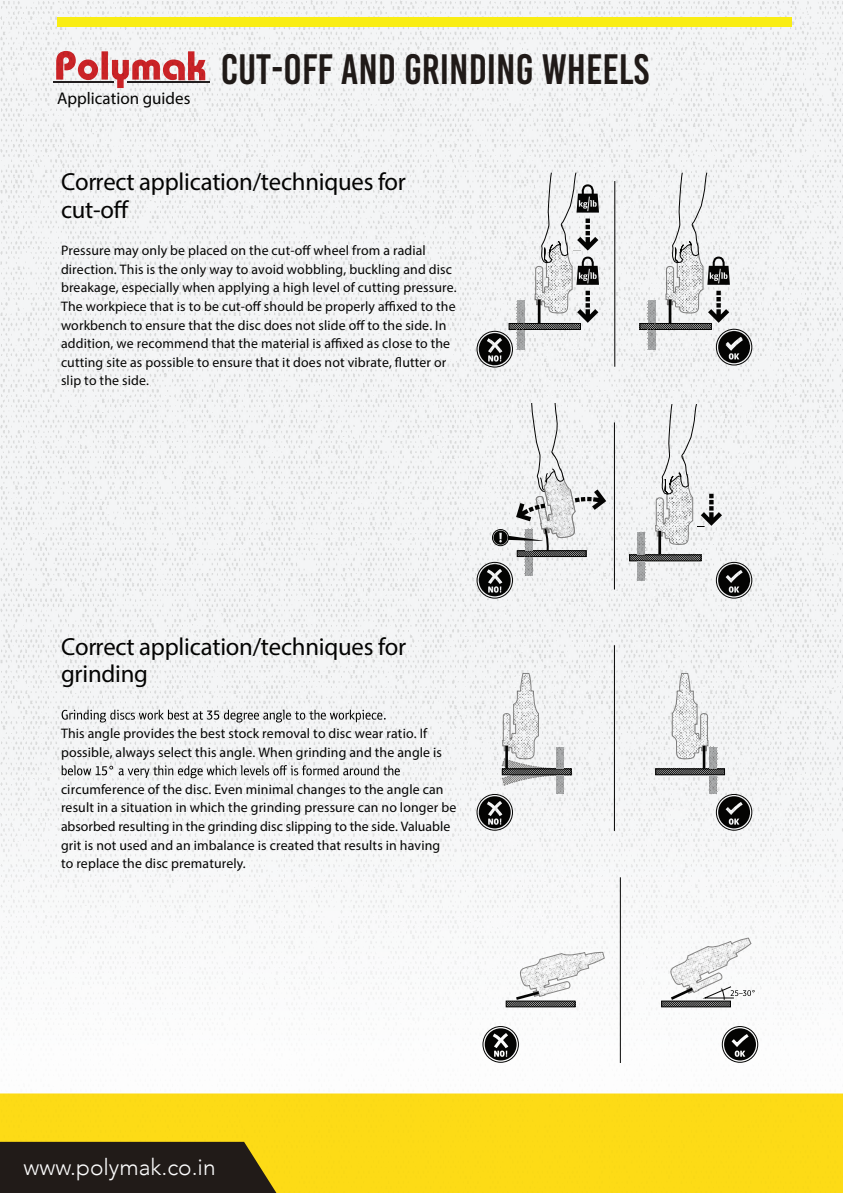
<style>
.page{position:relative;width:843px;height:1193px;background:#fff}
.page>*{position:absolute;margin:0;border:0;box-sizing:border-box;transform-origin:0 0}
.t1{font:42.4px "Bebas Kai";color:#221c19}
.t2{font:700 24.7px "KL Bulletin Sans";color:#050504}
.t3{font:300 22.7px "Avenir";color:#fff}
.t4{font:17px "KL Bulletin Sans";color:#050504}
.t5{font:13.8px "KL Bulletin Sans";color:#050504}
</style>
<div class="page">
<img style="left:0;top:0;width:843px;height:1192px">
<div style="left:57px;top:17px;width:735px;height:9px;background:#f9ed14"></div>
<svg style="left:140px;top:178px;width:38px;height:17px"></svg>
<svg style="left:186px;top:174px;width:25px;height:16px"></svg>
<svg style="left:222px;top:174px;width:3px;height:16px"></svg>
<svg style="left:253px;top:173px;width:8px;height:18px"></svg>
<svg style="left:270px;top:173px;width:34px;height:17px"></svg>
<svg style="left:320px;top:174px;width:3px;height:16px"></svg>
<svg style="left:352px;top:178px;width:11px;height:12px"></svg>
<svg style="left:378px;top:172px;width:8px;height:18px"></svg>
<svg style="left:400px;top:178px;width:6px;height:12px"></svg>
<svg style="left:62px;top:206px;width:9px;height:12px"></svg>
<svg style="left:114px;top:200px;width:15px;height:18px"></svg>
<svg style="left:62px;top:246px;width:18px;height:9px"></svg>
<svg style="left:100px;top:248px;width:39px;height:10px"></svg>
<svg style="left:161px;top:245px;width:66px;height:13px"></svg>
<svg style="left:255px;top:245px;width:22px;height:10px"></svg>
<svg style="left:62px;top:264px;width:195px;height:31px"></svg>
<svg style="left:263px;top:264px;width:121px;height:31px"></svg>
<svg style="left:393px;top:285px;width:29px;height:10px"></svg>
<svg style="left:443px;top:285px;width:13px;height:7px"></svg>
<svg style="left:156px;top:301px;width:12px;height:10px"></svg>
<svg style="left:205px;top:301px;width:23px;height:10px"></svg>
<svg style="left:253px;top:301px;width:8px;height:10px"></svg>
<svg style="left:271px;top:301px;width:5px;height:10px"></svg>
<svg style="left:61px;top:323px;width:10px;height:6px"></svg>
<svg style="left:80px;top:320px;width:25px;height:10px"></svg>
<svg style="left:114px;top:320px;width:12px;height:9px"></svg>
<svg style="left:146px;top:323px;width:6px;height:6px"></svg>
<svg style="left:175px;top:323px;width:10px;height:6px"></svg>
<svg style="left:194px;top:320px;width:13px;height:10px"></svg>
<svg style="left:221px;top:320px;width:27px;height:10px"></svg>
<svg style="left:255px;top:320px;width:16px;height:10px"></svg>
<svg style="left:280px;top:323px;width:6px;height:6px"></svg>
<svg style="left:61px;top:338px;width:25px;height:10px"></svg>
<svg style="left:111px;top:341px;width:43px;height:9px"></svg>
<svg style="left:164px;top:341px;width:28px;height:7px"></svg>
<svg style="left:201px;top:338px;width:7px;height:10px"></svg>
<svg style="left:217px;top:338px;width:13px;height:10px"></svg>
<svg style="left:244px;top:338px;width:35px;height:10px"></svg>
<svg style="left:285px;top:339px;width:20px;height:9px"></svg>
<svg style="left:313px;top:339px;width:2px;height:9px"></svg>
<svg style="left:325px;top:338px;width:48px;height:10px"></svg>
<svg style="left:383px;top:341px;width:5px;height:7px"></svg>
<svg style="left:406px;top:341px;width:6px;height:7px"></svg>
<svg style="left:436px;top:338px;width:14px;height:10px"></svg>
<svg style="left:62px;top:360px;width:5px;height:7px"></svg>
<svg style="left:85px;top:357px;width:2px;height:9px"></svg>
<svg style="left:96px;top:360px;width:6px;height:9px"></svg>
<svg style="left:121px;top:360px;width:15px;height:7px"></svg>
<svg style="left:146px;top:360px;width:7px;height:9px"></svg>
<svg style="left:173px;top:357px;width:21px;height:10px"></svg>
<svg style="left:213px;top:360px;width:6px;height:7px"></svg>
<svg style="left:242px;top:360px;width:10px;height:7px"></svg>
<svg style="left:261px;top:357px;width:13px;height:10px"></svg>
<svg style="left:283px;top:357px;width:2px;height:9px"></svg>
<svg style="left:294px;top:357px;width:6px;height:10px"></svg>
<svg style="left:309px;top:360px;width:6px;height:7px"></svg>
<svg style="left:355px;top:357px;width:21px;height:10px"></svg>
<svg style="left:382px;top:357px;width:19px;height:11px"></svg>
<svg style="left:420px;top:360px;width:11px;height:7px"></svg>
<svg style="left:443px;top:360px;width:3px;height:6px"></svg>
<svg style="left:71px;top:376px;width:10px;height:12px"></svg>
<svg style="left:186px;top:637px;width:25px;height:17px"></svg>
<svg style="left:222px;top:637px;width:3px;height:17px"></svg>
<svg style="left:253px;top:637px;width:8px;height:18px"></svg>
<svg style="left:270px;top:636px;width:34px;height:18px"></svg>
<svg style="left:320px;top:637px;width:3px;height:17px"></svg>
<svg style="left:352px;top:642px;width:11px;height:12px"></svg>
<svg style="left:378px;top:636px;width:8px;height:18px"></svg>
<svg style="left:400px;top:642px;width:6px;height:12px"></svg>
<svg style="left:61px;top:728px;width:17px;height:10px"></svg>
<svg style="left:88px;top:731px;width:6px;height:7px"></svg>
<svg style="left:247px;top:728px;width:38px;height:10px"></svg>
<svg style="left:301px;top:731px;width:5px;height:7px"></svg>
<svg style="left:329px;top:728px;width:10px;height:10px"></svg>
<svg style="left:62px;top:749px;width:6px;height:10px"></svg>
<svg style="left:89px;top:746px;width:60px;height:13px"></svg>
<svg style="left:164px;top:749px;width:23px;height:7px"></svg>
<svg style="left:201px;top:746px;width:9px;height:10px"></svg>
<svg style="left:220px;top:749px;width:5px;height:7px"></svg>
<svg style="left:235px;top:746px;width:50px;height:13px"></svg>
<svg style="left:296px;top:747px;width:15px;height:12px"></svg>
<svg style="left:320px;top:746px;width:10px;height:10px"></svg>
<svg style="left:412px;top:747px;width:24px;height:12px"></svg>
<svg style="left:326px;top:793px;width:14px;height:3px"></svg>
<svg style="left:62px;top:805px;width:10px;height:7px"></svg>
<svg style="left:112px;top:805px;width:5px;height:7px"></svg>
<svg style="left:127px;top:802px;width:2px;height:10px"></svg>
<svg style="left:143px;top:805px;width:5px;height:7px"></svg>
<svg style="left:162px;top:821px;width:13px;height:12px"></svg>
<svg style="left:62px;top:840px;width:14px;height:12px"></svg>
<svg style="left:85px;top:840px;width:2px;height:9px"></svg>
<svg style="left:323px;top:839px;width:13px;height:10px"></svg>
<svg style="left:345px;top:842px;width:10px;height:7px"></svg>
<svg style="left:223px;top:861px;width:22px;height:9px"></svg>
<svg style="left:56px;top:51px;width:149px;height:56px"></svg>
<svg style="left:62px;top:173px;width:72px;height:17px"></svg>
<svg style="left:303px;top:245px;width:119px;height:10px"></svg>
<svg style="left:393px;top:264px;width:59px;height:13px"></svg>
<svg style="left:61px;top:301px;width:85px;height:13px"></svg>
<svg style="left:297px;top:301px;width:158px;height:29px"></svg>
<svg style="left:105px;top:375px;width:43px;height:10px"></svg>
<svg style="left:62px;top:637px;width:116px;height:50px"></svg>
<svg style="left:103px;top:728px;width:112px;height:12px"></svg>
<svg style="left:346px;top:728px;width:82px;height:10px"></svg>
<svg style="left:339px;top:746px;width:64px;height:13px"></svg>
<svg style="left:62px;top:765px;width:338px;height:28px"></svg>
<svg style="left:370px;top:783px;width:65px;height:13px"></svg>
<svg style="left:61px;top:820px;width:68px;height:10px"></svg>
<svg style="left:190px;top:802px;width:141px;height:31px"></svg>
<svg style="left:344px;top:802px;width:112px;height:28px"></svg>
<svg style="left:133px;top:839px;width:180px;height:10px"></svg>
<svg style="left:401px;top:839px;width:38px;height:13px"></svg>
<svg style="left:61px;top:858px;width:147px;height:12px"></svg>
<p class="t4" style="left:87px;top:87px;width:76px">● ▼□■ ◆</p>
<h1 class="t1" style="left:221px;top:46px;width:430px">CUT-OFF AND GRINDING WHEELS</h1>
<h2 class="t2" style="left:179px;top:167px;width:92px">● ▼□■▼</h2>
<h2 class="t2" style="left:305px;top:167px;width:94px">■❑◆▲□</h2>
<h2 class="t2" style="left:72px;top:195px;width:44px">◆▼□</h2>
<p class="t5" style="left:80px;top:242px;width:20px">▲▲◆</p>
<p class="t5" style="left:142px;top:242px;width:20px">□■●</p>
<p class="t5" style="left:196px;top:242px;width:59px">● □■▼</p>
<p class="t5" style="left:278px;top:242px;width:26px">◆▼ □</p>
<p class="t5" style="left:423px;top:242px;width:5px">●</p>
<p class="t5" style="left:90px;top:261px;width:25px">▼□■</p>
<p class="t5" style="left:138px;top:261px;width:26px">▲ ▲▼</p>
<p class="t5" style="left:181px;top:261px;width:20px">□■●</p>
<p class="t5" style="left:236px;top:261px;width:38px">▼□ ❖□</p>
<p class="t5" style="left:297px;top:261px;width:40px">□ ●■</p>
<p class="t5" style="left:357px;top:261px;width:37px">◆ ●■</p>
<p class="t5" style="left:129px;top:279px;width:45px">▲ ●●</p>
<p class="t5" style="left:208px;top:279px;width:56px">■ ●■</p>
<p class="t5" style="left:312px;top:279px;width:81px">● ❖ ●□ ◆▼▼■</p>
<p class="t5" style="left:423px;top:279px;width:20px">▲▲◆</p>
<p class="t5" style="left:150px;top:298px;width:53px">▼ ▼ ▲▼□</p>
<p class="t5" style="left:228px;top:298px;width:69px">◆▼ □ ▲ □◆●</p>
<p class="t5" style="left:421px;top:298px;width:21px">▼□▼</p>
<p class="t5" style="left:71px;top:316px;width:150px">□ ■ ▼□■▲◆ ▼ ▼▼</p>
<p class="t5" style="left:249px;top:316px;width:80px">▲ □ ▲■□▼▲●</p>
<p class="t5" style="left:349px;top:316px;width:40px">□ ▼□▼</p>
<p class="t5" style="left:87px;top:335px;width:25px">▼□■</p>
<p class="t5" style="left:155px;top:335px;width:90px">□ ■▼▼▼</p>
<p class="t5" style="left:280px;top:335px;width:43px">▼ ●▲</p>
<p class="t5" style="left:374px;top:335px;width:63px">▲ ●□▲ ▼□▼</p>
<p class="t5" style="left:67px;top:353px;width:288px">◆▼▼■ ▲▼ ▲ □▲▲ ● ▼□ ■▲◆ ▼ ▼ ▼ □ ▲■□▼❖</p>
<p class="t5" style="left:377px;top:353px;width:66px">▼ ●◆▼▼ □</p>
<p class="t5" style="left:61px;top:372px;width:45px">▲● ▼□▼</p>
<h2 class="t2" style="left:179px;top:631px;width:92px">● ▼□■▼</h2>
<h2 class="t2" style="left:305px;top:631px;width:94px">■❑◆▲□</h2>
<p class="t5" style="left:79px;top:724px;width:36px">▲■●</p>
<p class="t5" style="left:215px;top:724px;width:33px">▲▼ ▲▼□</p>
<p class="t5" style="left:286px;top:724px;width:61px">□❖ ●▼□ ▲</p>
<p class="t5" style="left:69px;top:743px;width:35px">□▲▲ ●</p>
<p class="t5" style="left:122px;top:743px;width:124px">● ▲▲● ▼▼ ▲■●</p>
<p class="t5" style="left:285px;top:743px;width:55px">■ ■■</p>
<p class="t5" style="left:404px;top:743px;width:39px">■● ▲</p>
<p class="t5" style="left:124px;top:780px;width:45px">■ □▼</p>
<p class="t5" style="left:196px;top:780px;width:48px">▲ ❖■</p>
<p class="t5" style="left:318px;top:780px;width:53px">■ ▲▼□▼</p>
<p class="t5" style="left:436px;top:780px;width:9px">■</p>
<p class="t5" style="left:73px;top:799px;width:115px">▲◆●▼ ■ ▲▼◆ ▼□■ ■</p>
<p class="t5" style="left:324px;top:799px;width:20px">▲▲◆</p>
<p class="t5" style="left:371px;top:799px;width:49px">■ ■□ ●□■</p>
<p class="t5" style="left:130px;top:817px;width:62px">▲◆●▼■ ■▼</p>
<p class="t5" style="left:271px;top:817px;width:25px">▲ ▲●</p>
<p class="t5" style="left:317px;top:817px;width:39px">■ ▼□▼</p>
<p class="t5" style="left:415px;top:817px;width:30px">●◆ ●</p>
<p class="t5" style="left:77px;top:836px;width:57px">▼ ▲■□▼◆▲</p>
<p class="t5" style="left:317px;top:836px;width:81px">▼ ▼ ▲◆●▼▲ ■</p>
<p class="t5" style="left:209px;top:854px;width:29px">▼◆ ●</p>
<h3 class="t3" style="left:24px;top:1151px;width:194px">www.polymak.co.in</h3>
</div>
